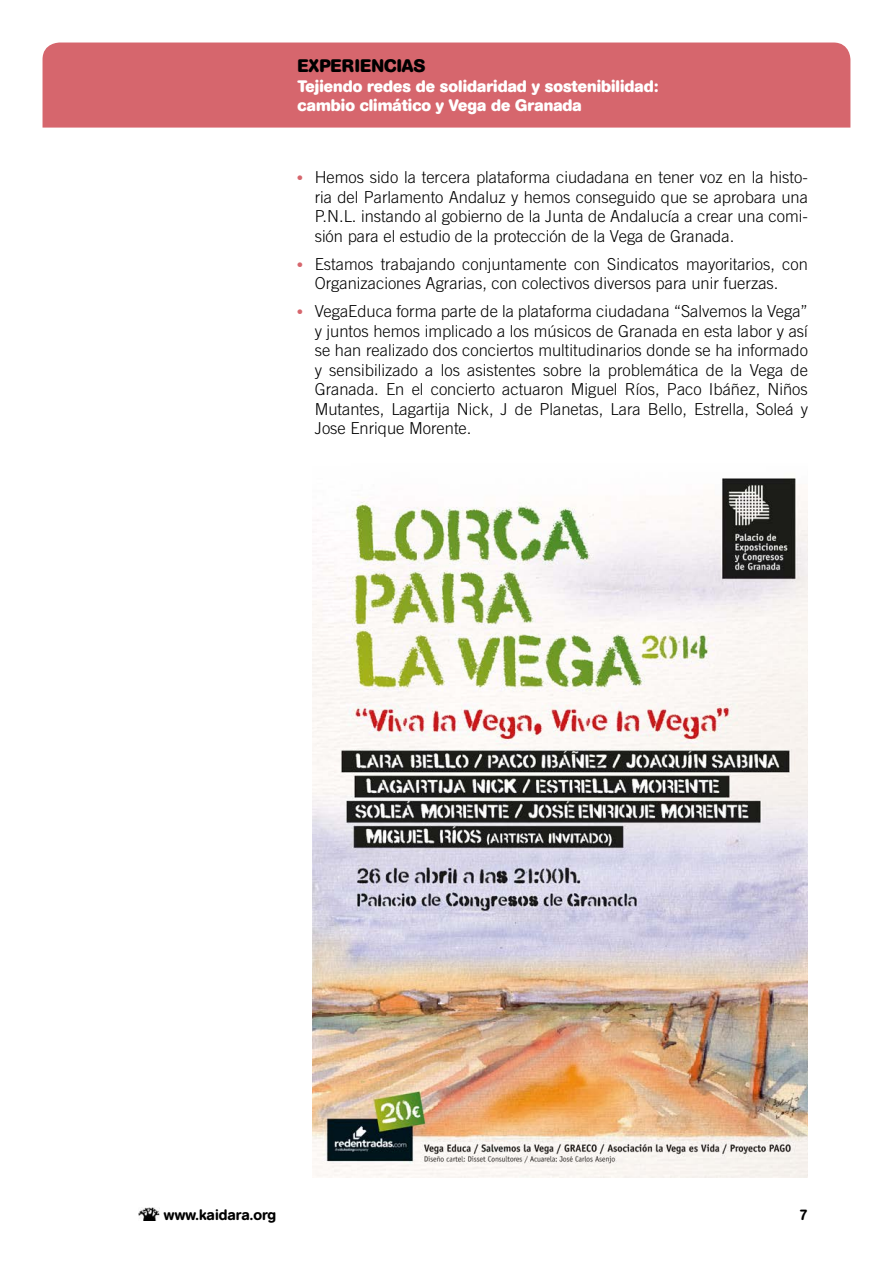
<style>
.page{position:relative;width:893px;height:1263px;background:#fff}
.page>*{position:absolute;margin:0;border:0;box-sizing:border-box;transform-origin:0 0}
.t1{font:700 18px "AG Book Rounded";letter-spacing:.02em;color:#000}
.t2{font:300 16.5px/19.5px "Trade Gothic";color:#000;text-align:justify}
.t3{font:700 16.5px/19.8px "AG Book Rounded";color:#fff}
.t4{font:500 15px "AG Book Rounded";color:#000}
.s1{font-family:"AG Book Rounded";font-weight:700;font-size:15px;color:#d6666d}
</style>
<div class="page">
<img style="left:139px;top:1207px;width:20px;height:13px">
<div style="left:43px;top:43px;width:807px;height:85px;background:#d6666d"></div>
<img style="left:313px;top:478px;width:495px;height:700px">
<p class="t1" style="left:298px;top:55px;width:129px">EXPERIENCIAS</p>
<p class="t3" style="left:298px;top:76px;width:362px">Tejiendo redes de solidaridad y sostenibilidad: cambio climático y Vega de Granada</p>
<p class="t2" style="left:315px;top:167px;width:495px;text-indent:-17px"><span class="s1">•</span> Hemos sido la tercera plataforma ciudadana en tener voz en la histo&shy;ria del Parlamento Andaluz y hemos conseguido que se aprobara una P.N.L. instando al gobierno de la Junta de Andalucía a crear una comi&shy;sión para el estudio de la protección de la Vega de Granada.</p>
<p class="t2" style="left:315px;top:254px;width:495px;text-indent:-17px"><span class="s1">•</span> Estamos trabajando conjuntamente con Sindicatos mayoritarios, con<br>Organizaciones Agrarias, con colectivos diversos para unir fuerzas.</p>
<p class="t2" style="left:315px;top:301px;width:495px;text-indent:-17px"><span class="s1">•</span> VegaEduca forma parte de la plataforma ciudadana “Salvemos la Vega” y juntos hemos implicado a los músicos de Granada en esta labor y así se han realizado dos conciertos multitudinarios donde se ha informado y sensibilizado a los asistentes sobre la problemática de la Vega de Granada. En el concierto actuaron Miguel Ríos, Paco Ibáñez, Niños Mutantes, Lagartija Nick, J de Planetas, Lara Bello, Estrella, Soleá y Jose Enrique Morente.</p>
<p class="t4" style="left:164px;top:1206px;width:114px">www.kaidara.org</p>
<p class="t4" style="left:799px;top:1206px;width:10px">7</p>
</div>
